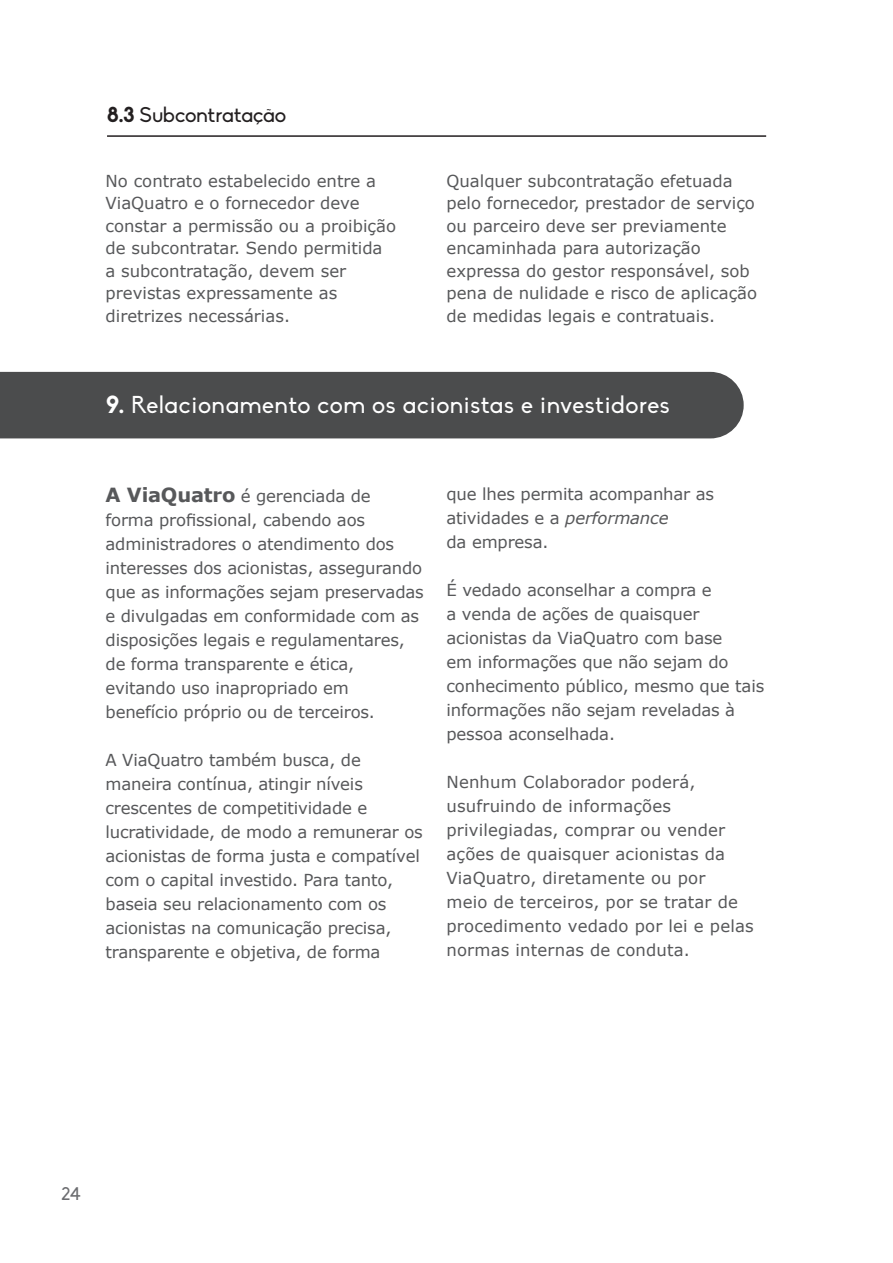
<style>
.page{position:relative;width:893px;height:1263px;background:#fff}
.page>*{position:absolute;margin:0;border:0;box-sizing:border-box;transform-origin:0 0}
.t1{font:24px "Biko";letter-spacing:.03em;color:#fff}
.t2{font:21px "Biko";color:#231f20}
.t3{font:18px "Biko";color:#6c6d70}
.t4{font:16.5px/24px "Verdana";letter-spacing:-.01em;color:#57585a}
.t5{font:16.5px/24px "Verdana";letter-spacing:.01em;color:#57585a}
.s1{font-weight:700}
.s2{font-weight:700;font-size:19.5px}
.s3{font-style:italic}
</style>
<div class="page">
<hr style="left:107px;top:135px;width:659px;height:2px;background:#231f20">
<div style="left:0;top:372px;width:744px;height:66px;background:#4b4c4d"></div>
<p class="t2" style="left:107px;top:103px;width:181px"><span class="s1">8.3</span> Subcontratação</p>
<p class="t4" style="left:106px;top:169px;width:292px;line-height:22.5px">No contrato estabelecido entre a<br>ViaQuatro e o fornecedor deve constar a permissão ou a proibição de subcontratar. Sendo permitida a subcontratação, devem ser previstas expressamente as diretrizes necessárias.</p>
<p class="t4" style="left:446px;top:169px;width:312px;line-height:22.5px">Qualquer subcontratação efetuada pelo fornecedor, prestador de serviço ou parceiro deve ser previamente encaminhada para autorização expressa do gestor responsável, sob pena de nulidade e risco de aplicação de medidas legais e contratuais.</p>
<h1 class="t1" style="left:106px;top:391px;width:565px"><span class="s1">9.</span> Relacionamento com os acionistas e investidores</h1>
<p class="t4" style="left:106px;top:484px;width:320px"><span class="s2">A ViaQuatro</span> é gerenciada de<br>forma profissional, cabendo aos administradores o atendimento dos interesses dos acionistas, assegurando que as informações sejam preservadas e divulgadas em conformidade com as disposições legais e regulamentares, de forma transparente e ética, evitando uso inapropriado em benefício próprio ou de terceiros.</p>
<p class="t4" style="left:106px;top:748px;width:319px">A ViaQuatro também busca, de maneira contínua, atingir níveis crescentes de competitividade e lucratividade, de modo a remunerar os acionistas de forma justa e compatível com o capital investido. Para tanto, baseia seu relacionamento com os acionistas na comunicação precisa, transparente e objetiva, de forma</p>
<p class="t4" style="left:446px;top:482px;width:269px">que lhes permita acompanhar as atividades e a <span class="s3">performance<br></span>da empresa.</p>
<p class="t4" style="left:446px;top:578px;width:319px">É vedado aconselhar a compra e<br>a venda de ações de quaisquer acionistas da ViaQuatro com base<br>em informações que não sejam do conhecimento público, mesmo que tais informações não sejam reveladas à pessoa aconselhada.</p>
<p class="t5" style="left:446px;top:770px;width:309px">Nenhum Colaborador poderá, usufruindo de informações privilegiadas, comprar ou vender ações de quaisquer acionistas da<br>ViaQuatro, diretamente ou por<br>meio de terceiros, por se tratar de procedimento vedado por lei e pelas normas internas de conduta.</p>
<p class="t3" style="left:62px;top:1183px;width:21px">24</p>
</div>
